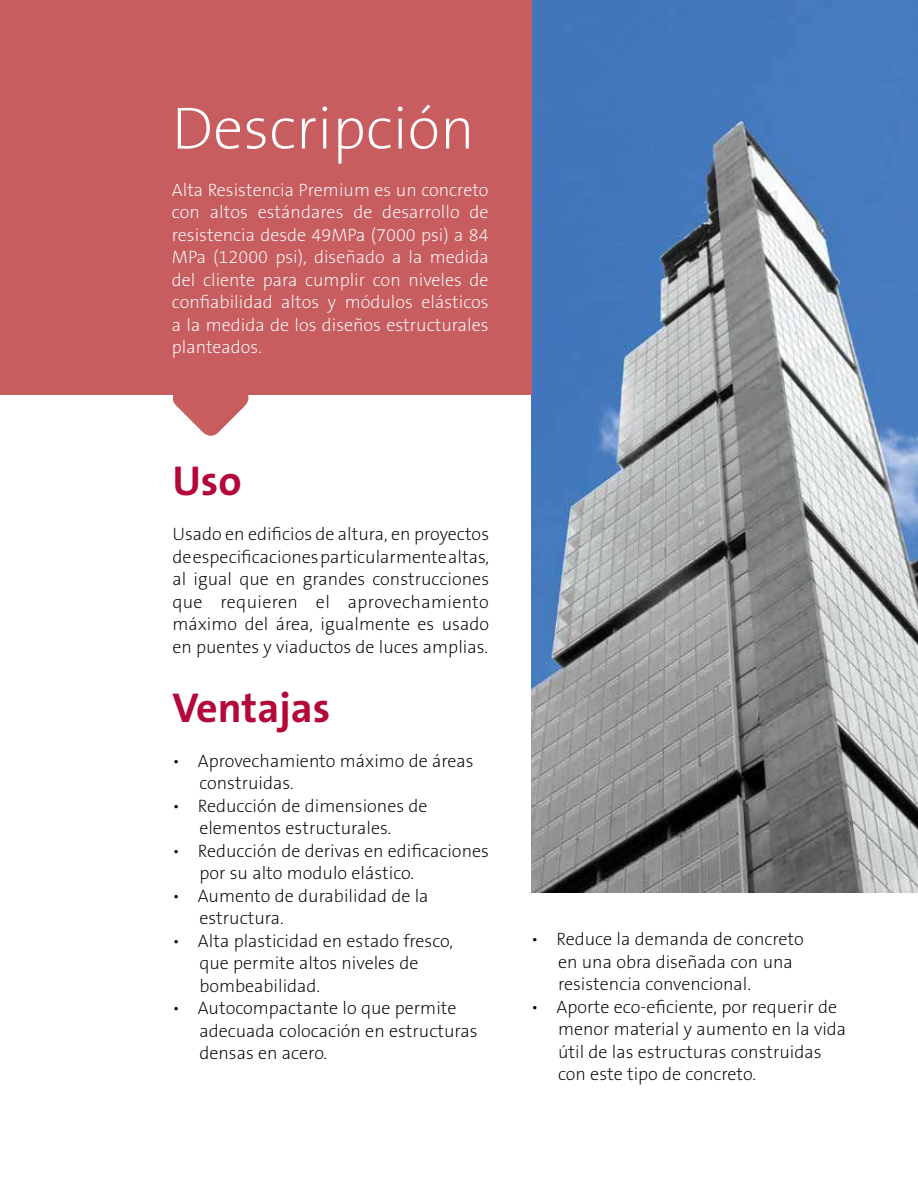
<style>
.page{position:relative;width:918px;height:1188px;background:#fff}
.page>*{position:absolute;margin:0;border:0;box-sizing:border-box;transform-origin:0 0}
.t1{font:200 60px "The Sans B2";color:#fff}
.t2{font:700 42px "The Sans B7";color:#b30838}
.t3{font:200 18px/22.5px "The Sans B2";color:#000}
.t4{font:200 18px/22.5px "The Sans B2";color:#fff;text-align:justify}
</style>
<div class="page">
<img style="left:531px;top:0;width:387px;height:893px">
<div style="left:0;top:0;width:531px;height:395px;background:#c85d60"></div>
<svg style="left:172px;top:395px;width:77px;height:41px"></svg>
<h1 class="t1" style="left:172px;top:96px;width:305px">Descripción</h1>
<p class="t4" style="left:172px;top:179px;width:318px">Alta Resistencia Premium es un concreto con altos estándares de desarrollo de resistencia desde 49MPa (7000 psi) a 84<br>MPa (12000 psi), diseñado a la medida del cliente para cumplir con niveles de confiabilidad altos y módulos elásticos a la medida de los diseños estructurales planteados.</p>
<h2 class="t2" style="left:172px;top:459px;width:71px">Uso</h2>
<p class="t3" style="left:172px;top:524px;width:318px;text-align:justify">Usado en edificios de altura, en proyectos de especificaciones particularmente altas, al igual que en grandes construcciones que requieren el aprovechamiento máximo del área, igualmente es usado en puentes y viaductos de luces amplias.</p>
<h2 class="t2" style="left:172px;top:685px;width:159px">Ventajas</h2>
<p class="t3" style="left:199px;top:750px;width:276px;text-indent:-27px">• Aprovechamiento máximo de áreas construidas.</p>
<p class="t3" style="left:172px;top:795px;width:257px;text-align:center">• Reducción de dimensiones de elementos estructurales.</p>
<p class="t3" style="left:199px;top:840px;width:291px;text-indent:-27px">• Reducción de derivas en edificaciones por su alto modulo elástico.</p>
<p class="t3" style="left:199px;top:885px;width:231px;text-indent:-27px">• Aumento de durabilidad de la estructura.</p>
<p class="t3" style="left:199px;top:930px;width:255px;text-indent:-27px">• Alta plasticidad en estado fresco, que permite altos niveles de bombeabilidad.</p>
<p class="t3" style="left:199px;top:998px;width:280px;text-indent:-27px">• Autocompactante lo que permite adecuada colocación en estructuras densas en acero.</p>
<p class="t3" style="left:558px;top:928px;width:247px;text-indent:-27px">• Reduce la demanda de concreto en una obra diseñada con una resistencia convencional.</p>
<p class="t3" style="left:558px;top:996px;width:290px;text-indent:-27px">• Aporte eco-eficiente, por requerir de menor material y aumento en la vida útil de las estructuras construidas con este tipo de concreto.</p>
</div>
